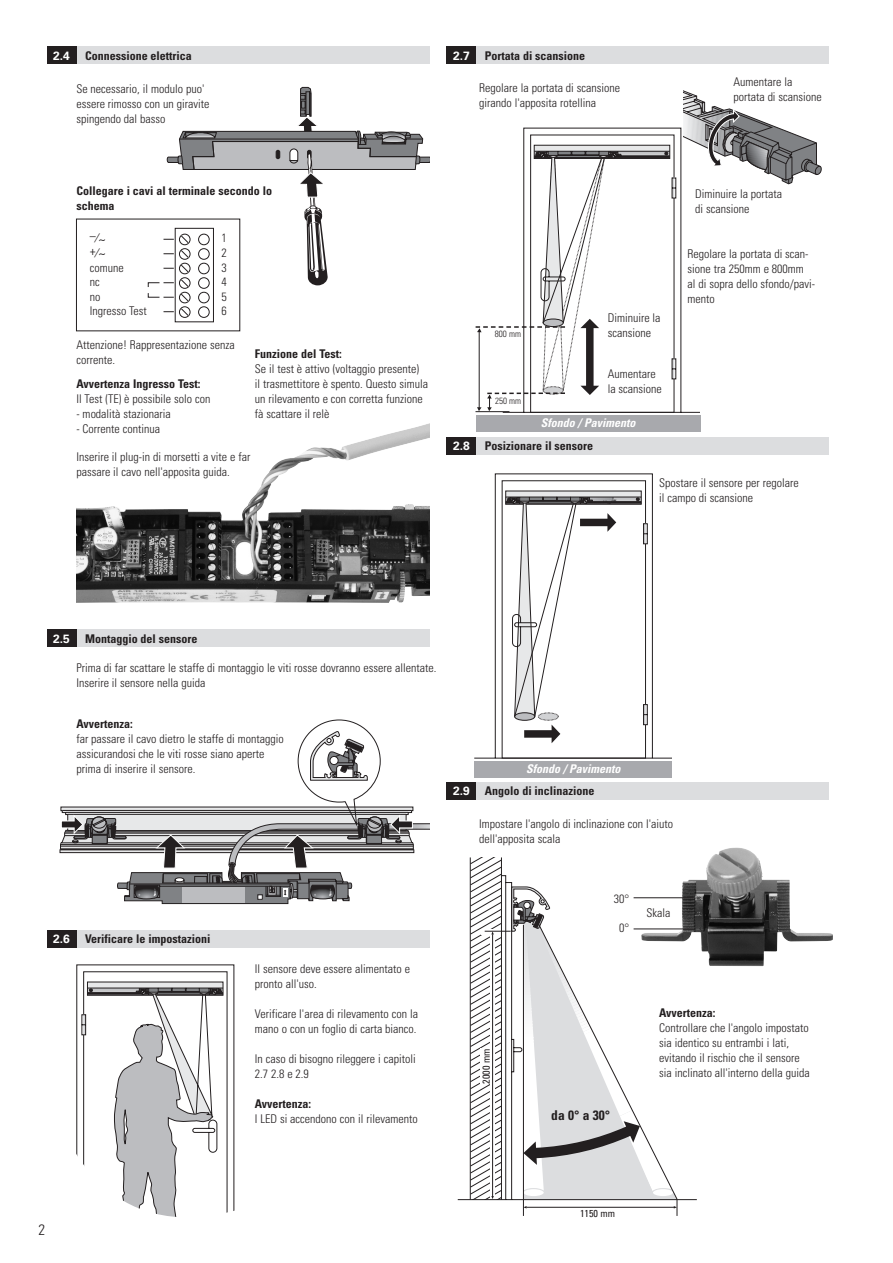
<style>
.page{position:relative;width:893px;height:1263px;background:#fff}
.page>*{position:absolute;margin:0;border:0;box-sizing:border-box;transform-origin:0 0}
.t1{font:300 condensed 15px "Univers";color:#231f20}
.t2{font:700 condensed 13.5px "Univers";color:#231f20}
.t3{font:300 condensed 12px/15px "Univers";color:#231f20}
.t4{font:700 condensed 12px/15px "Univers";color:#231f20}
.t5{font:italic 700 condensed 12px "Univers";color:#fff}
.t6{font:700 12px "Univers";color:#fff}
.t7{font:condensed 12px/14.5px "Univers";color:#231f20}
.t8{font:condensed 10.2px "Univers";color:#231f20}
.t9{font:300 condensed 9px "Univers";color:#231f20}
.s1{font-weight:300}
.s2{font-weight:300;font-size:15px}
</style>
<div class="page">
<div style="left:47px;top:47px;width:30px;height:17px;background:#231f20"></div>
<div style="left:77px;top:47px;width:352px;height:17px;background:#dcdddf"></div>
<img style="left:76px;top:423px;width:353px;height:180px">
<div style="left:446px;top:47px;width:30px;height:17px;background:#231f20"></div>
<div style="left:476px;top:47px;width:353px;height:17px;background:#dcdddf"></div>
<svg style="left:683px;top:90px;width:139px;height:94px"></svg>
<svg style="left:503px;top:128px;width:197px;height:285px"></svg>
<div style="left:446px;top:782px;width:30px;height:17px;background:#231f20"></div>
<div style="left:476px;top:782px;width:353px;height:17px;background:#dcdddf"></div>
<img style="left:698px;top:847px;width:135px;height:119px">
<svg style="left:458px;top:857px;width:240px;height:343px"></svg>
<hr style="left:470px;top:857px;width:1px;height:342px;background:#231f20">
<svg style="left:470px;top:858px;width:208px;height:358px"></svg>
<div style="left:446px;top:438px;width:30px;height:17px;background:#231f20"></div>
<div style="left:476px;top:438px;width:353px;height:17px;background:#dcdddf"></div>
<svg style="left:474px;top:473px;width:197px;height:285px"></svg>
<svg style="left:505px;top:490px;width:143px;height:253px"></svg>
<div style="left:47px;top:630px;width:30px;height:17px;background:#231f20"></div>
<div style="left:77px;top:630px;width:352px;height:17px;background:#dcdddf"></div>
<hr style="left:429px;top:824px;width:1px;height:43px;background:#d8d9db">
<svg style="left:60px;top:719px;width:369px;height:185px"></svg>
<div style="left:47px;top:931px;width:30px;height:17px;background:#231f20"></div>
<div style="left:77px;top:931px;width:352px;height:17px;background:#dcdddf"></div>
<svg style="left:76px;top:964px;width:159px;height:253px"></svg>
<div style="left:76px;top:219px;width:164px;height:112px;border:1px solid #231f20"></div>
<div style="left:198px;top:306px;width:12px;height:12px;border:1px solid #231f20;border-radius:50%"></div>
<div style="left:179px;top:306px;width:11px;height:12px;border:1px solid #231f20;border-radius:50%"></div>
<svg style="left:147px;top:87px;width:282px;height:230px"></svg>
<hr style="left:634px;top:928px;width:60px;height:1px;background:#231f20">
<hr style="left:634px;top:897px;width:60px;height:1px;background:#231f20">
<div style="left:476px;top:416px;width:224px;height:16px;background:#a8a9ad"></div>
<div style="left:475px;top:761px;width:197px;height:17px;background:#a8a9ad"></div>
<hr style="left:475px;top:411px;width:34px;height:1px;background:#231f20">
<svg style="left:476px;top:144px;width:200px;height:267px"></svg>
<div style="left:543px;top:1108px;width:72px;height:19px;background:#dcdddf"></div>
<p class="t6" style="left:53px;top:51px;width:18px">2.4</p>
<p class="t4" style="left:85px;top:49px;width:108px">Connessione elettrica</p>
<p class="t3" style="left:76px;top:82px;width:135px">Se necessario, il modulo puo' essere rimosso con un giravite spingendo dal basso</p>
<p class="t4" style="left:76px;top:184px;width:197px">Collegare i cavi al terminale secondo lo schema</p>
<p class="t7" style="left:90px;top:229px;width:17px">–<span class="s1">⁄</span><span class="s2">~ </span>+<span class="s1">⁄</span><span class="s2">~</span></p>
<p class="t3" style="left:90px;top:261px;width:59px;line-height:14.5px">comune<br>nc<br>no<br>Ingresso Test</p>
<p class="t3" style="left:221px;top:232px;width:7px;line-height:14.5px;text-align:justify">1<br>2<br>3<br>4<br>5<br>6</p>
<p class="t3" style="left:76px;top:338px;width:160px">Attenzione! Rappresentazione senza corrente.</p>
<p class="t4" style="left:255px;top:348px;width:88px">Funzione del Test:</p>
<p class="t3" style="left:255px;top:363px;width:175px">Se il test è attivo (voltaggio presente)<br>il trasmettitore è spento. Questo simula un rilevamento e con corretta funzione fà scattare il relè</p>
<p class="t4" style="left:76px;top:377px;width:126px">Avvertenza Ingresso Test:</p>
<p class="t3" style="left:76px;top:392px;width:135px">Il Test (TE) è possibile solo con</p>
<p class="t3" style="left:76px;top:407px;width:96px">- modalità stazionaria</p>
<p class="t3" style="left:76px;top:422px;width:85px">- Corrente continua</p>
<p class="t3" style="left:76px;top:450px;width:176px">Inserire il plug-in di morsetti a vite e far passare il cavo nell'apposita guida.</p>
<p class="t6" style="left:453px;top:51px;width:18px">2.7</p>
<p class="t4" style="left:485px;top:49px;width:102px">Portata di scansione</p>
<p class="t3" style="left:479px;top:81px;width:142px">Regolare la portata di scansione girando l'apposita rotellina</p>
<p class="t3" style="left:733px;top:76px;width:90px">Aumentare la portata di scansione</p>
<p class="t9" style="left:495px;top:331px;width:28px">800 mm</p>
<p class="t9" style="left:495px;top:397px;width:28px">250 mm</p>
<p class="t3" style="left:608px;top:311px;width:54px">Diminuire la scansione</p>
<p class="t3" style="left:608px;top:368px;width:56px">Aumentare la scansione</p>
<p class="t5" style="left:541px;top:418px;width:96px">Sfondo / Pavimento</p>
<p class="t6" style="left:453px;top:442px;width:18px">2.8</p>
<p class="t4" style="left:485px;top:439px;width:110px">Posizionare il sensore</p>
<p class="t3" style="left:695px;top:187px;width:89px">Diminuire la portata di scansione</p>
<p class="t3" style="left:688px;top:247px;width:129px">Regolare la portata di scan&shy;sione tra 250mm e 800mm<br>al di sopra dello sfondo/pavi&shy;mento</p>
<p class="t3" style="left:659px;top:476px;width:141px">Spostare il sensore per regolare il campo di scansione</p>
<p class="t6" style="left:53px;top:634px;width:18px">2.5</p>
<p class="t4" style="left:85px;top:632px;width:114px">Montaggio del sensore</p>
<p class="t3" style="left:76px;top:661px;width:361px">Prima di far scattare le staffe di montaggio le viti rosse dovranno essere allentate.<br>Inserire il sensore nella guida</p>
<p class="t4" style="left:76px;top:717px;width:58px">Avvertenza:</p>
<p class="t3" style="left:76px;top:732px;width:209px">far passare il cavo dietro le staffe di montaggio assicurandosi che le viti rosse siano aperte prima di inserire il sensore.</p>
<p class="t5" style="left:526px;top:764px;width:96px">Sfondo / Pavimento</p>
<p class="t6" style="left:453px;top:787px;width:18px">2.9</p>
<p class="t4" style="left:485px;top:784px;width:111px">Angolo di inclinazione</p>
<p class="t3" style="left:479px;top:817px;width:195px">Impostare l'angolo di inclinazione con l'aiuto dell'apposita scala</p>
<p class="t6" style="left:53px;top:935px;width:18px">2.6</p>
<p class="t4" style="left:85px;top:933px;width:127px">Verificare le impostazioni</p>
<p class="t3" style="left:255px;top:962px;width:157px">Il sensore deve essere alimentato e pronto all'uso.</p>
<p class="t3" style="left:255px;top:1007px;width:165px">Verificare l'area di rilevamento con la mano o con un foglio di carta bianco.</p>
<p class="t3" style="left:255px;top:1052px;width:162px">In caso di bisogno rileggere i capitoli<br>2.7 2.8 e 2.9</p>
<p class="t4" style="left:255px;top:1097px;width:58px">Avvertenza:</p>
<p class="t3" style="left:255px;top:1112px;width:164px">I LED si accendono con il rilevamento</p>
<p class="t8" style="left:482px;top:1083px;width:36px;rotate:-90deg">2000 mm</p>
<p class="t3" style="left:614px;top:892px;width:17px">30°</p>
<p class="t3" style="left:619px;top:921px;width:12px">0°</p>
<p class="t3" style="left:646px;top:906px;width:25px">Skala</p>
<p class="t2" style="left:551px;top:1111px;width:60px">da 0° a 30°</p>
<p class="t2" style="left:558px;top:1114px;width:47px">0 bis 30°</p>
<p class="t4" style="left:659px;top:1006px;width:58px">Avvertenza:</p>
<p class="t3" style="left:659px;top:1021px;width:152px">Controllare che l'angolo impostato sia identico su entrambi i lati, evitando il rischio che il sensore sia inclinato all'interno della guida</p>
<p class="t1" style="left:39px;top:1224px;width:8px">2</p>
<p class="t8" style="left:580px;top:1210px;width:36px">1150 mm</p>
</div>
